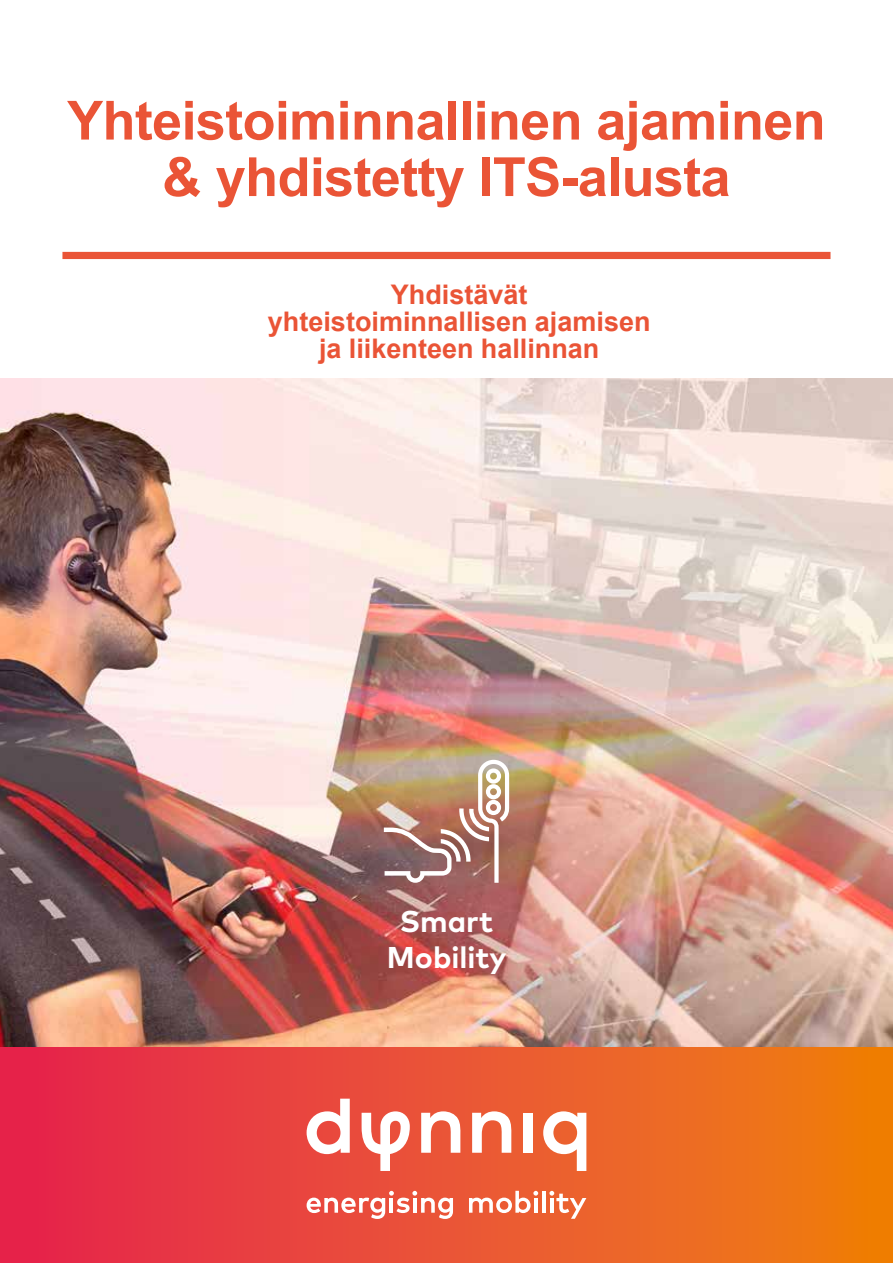
<style>
.page{position:relative;width:893px;height:1263px;background:#fff}
.page>*{position:absolute;margin:0;border:0;box-sizing:border-box;transform-origin:0 0}
.t1{font:700 54px/56.6px "Arial";letter-spacing:-.01em;color:#ea5436;text-align:center}
.t2{font:700 30px/36px "Mark OT";color:#fff;text-align:center}
.t3{font:700 27px/27px "Arial";color:#ea5436;text-align:center}
</style>
<div class="page">
<div style="left:0;top:1043px;width:196px;height:220px;background:#e62249"></div>
<div style="left:709px;top:1043px;width:184px;height:220px;background:#ef7d00"></div>
<svg style="left:32px;top:1046px;width:842px;height:217px"></svg>
<svg style="left:307px;top:1099px;width:43px;height:55px"></svg>
<svg style="left:543px;top:1111px;width:43px;height:60px"></svg>
<svg style="left:421px;top:1111px;width:40px;height:42px"></svg>
<svg style="left:472px;top:1111px;width:40px;height:42px"></svg>
<div style="left:523px;top:1113px;width:10px;height:40px;background:#fff"></div>
<svg style="left:362px;top:1111px;width:48px;height:60px"></svg>
<svg style="left:307px;top:1191px;width:146px;height:28px"></svg>
<svg style="left:469px;top:1191px;width:69px;height:22px"></svg>
<hr style="left:542px;top:1191px;width:4px;height:22px;background:#fff">
<svg style="left:549px;top:1191px;width:37px;height:28px"></svg>
<img style="left:0;top:378px;width:893px;height:668px">
<div style="left:62px;top:252px;width:768px;height:7px;background:#ea5436"></div>
<svg style="left:384px;top:760px;width:125px;height:123px;background:#b89484"></svg>
<h1 class="t1" style="left:67px;top:94px;width:760px">Yhteistoiminnallinen ajaminen &amp; yhdistetty ITS-alusta</h1>
<p class="t3" style="left:268px;top:281px;width:384px">Yhdistävät yhteistoiminnallisen ajamisen ja liikenteen hallinnan</p>
<p class="t2" style="left:387px;top:903px;width:121px">Smart<br>Mobility</p>
</div>
